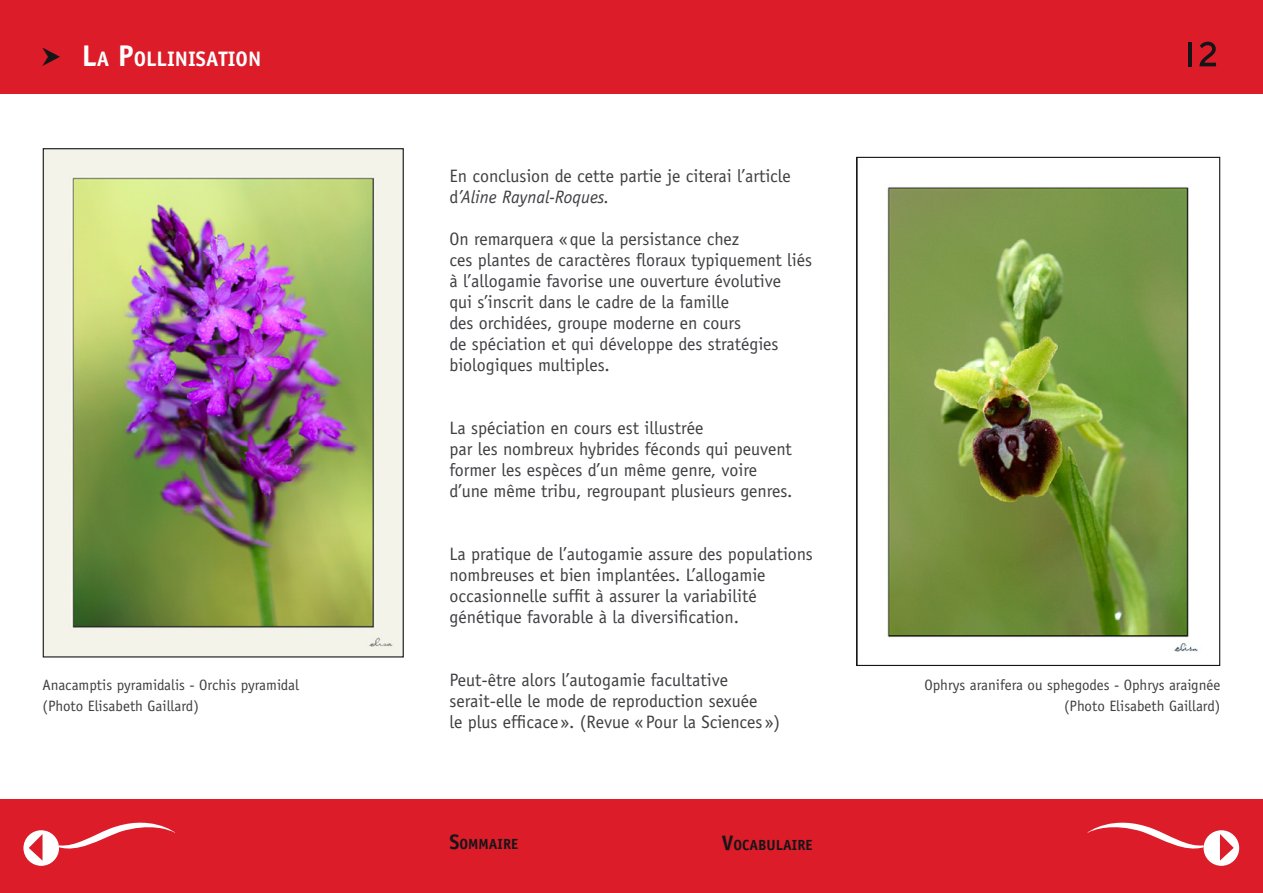
<style>
.page{position:relative;width:1263px;height:893px;background:#fff}
.page>*{position:absolute;margin:0;border:0;box-sizing:border-box;transform-origin:0 0}
.t1{font:300 52.5px "Triplex";color:#151518}
.t2{font:700 21px "Officina Sans";color:#fff}
.t3{font:18px/21px "Officina Sans";color:#3f3e42}
.t4{font:15px/21px "Officina Sans";color:#3f3e42}
.t5{font:700 14.7px "Officina Sans";color:#151518}
.s1{font-family:"Pointers";font-weight:400;font-size:30px;color:#151518}
.s2{font-size:30px}
.s3{font-style:italic}
.s4{font-size:21px}
</style>
<div class="page">
<div style="left:0;top:0;width:1263px;height:94px;background:#dc1c29"></div>
<div style="left:0;top:799px;width:1263px;height:94px;background:#dc1c29"></div>
<img style="left:887px;top:187px;width:311px;height:465px">
<img style="left:45px;top:150px;width:357px;height:505px">
<div style="left:23px;top:830px;width:36px;height:36px;background:#fff;border-radius:50%"></div>
<svg style="left:59px;top:822px;width:116px;height:27px"></svg>
<svg style="left:29px;top:834px;width:14px;height:27px"></svg>
<div style="left:1203px;top:830px;width:36px;height:36px;background:#fff;border-radius:50%"></div>
<svg style="left:1087px;top:822px;width:117px;height:30px"></svg>
<svg style="left:1220px;top:834px;width:14px;height:26px"></svg>
<p class="t2" style="left:43px;top:46px;width:220px"><span class="s1">b</span> <span class="s2">L</span>A <span class="s2">P</span>OLLINISATION</p>
<p class="t4" style="left:43px;top:675px;width:258px">Anacamptis pyramidalis - Orchis pyramidal (Photo Elisabeth Gaillard)</p>
<p class="t3" style="left:449px;top:165px;width:343px">En conclusion de cette partie je citerai l’article d<span class="s3">’Aline Raynal-Roques.</span></p>
<p class="t3" style="left:449px;top:228px;width:364px">On remarquera « que la persistance chez<br>ces plantes de caractères floraux typiquement liés à l’allogamie favorise une ouverture évolutive<br>qui s’inscrit dans le cadre de la famille<br>des orchidées, groupe moderne en cours<br>de spéciation et qui développe des stratégies biologiques multiples.</p>
<p class="t3" style="left:449px;top:417px;width:345px">La spéciation en cours est illustrée<br>par les nombreux hybrides féconds qui peuvent former les espèces d’un même genre, voire d’une même tribu, regroupant plusieurs genres.</p>
<p class="t3" style="left:449px;top:544px;width:365px">La pratique de l’autogamie assure des populations nombreuses et bien implantées. L’allogamie occasionnelle suffit à assurer la variabilité génétique favorable à la diversification.</p>
<h1 class="t1" style="left:1183px;top:21px;width:37px">12</h1>
<p class="t3" style="left:449px;top:670px;width:332px">Peut-être alors l’autogamie facultative serait-elle le mode de reproduction sexuée<br>le plus efficace ». (Revue « Pour la Sciences »)</p>
<p class="t4" style="left:924px;top:674px;width:297px;text-align:right">Ophrys aranifera ou sphegodes - Ophrys araignée (Photo Elisabeth Gaillard)</p>
<p class="t5" style="left:449px;top:835px;width:70px"><span class="s4">S</span>OMMAIRE</p>
<p class="t5" style="left:722px;top:835px;width:92px"><span class="s4">V</span>OCABULAIRE</p>
</div>
